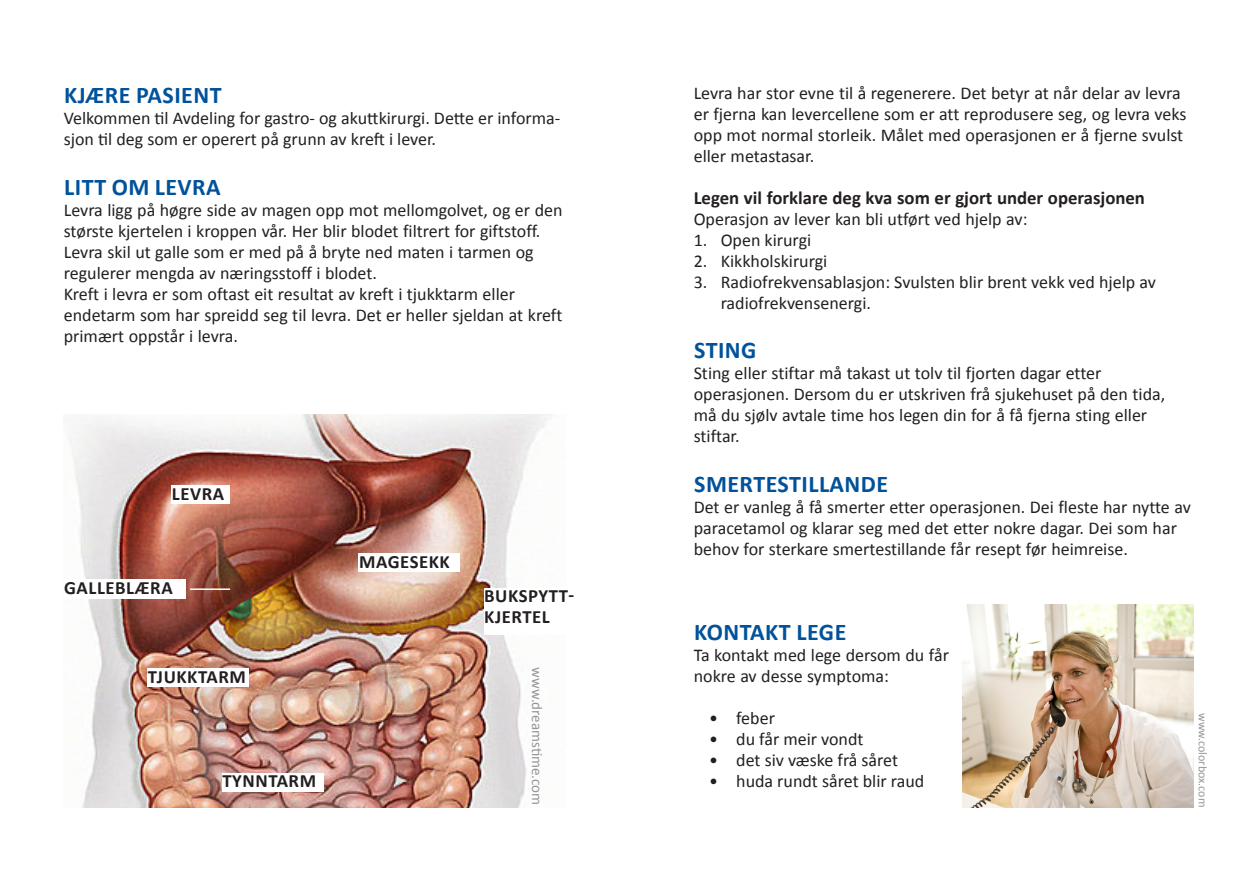
<style>
.page{position:relative;width:1259px;height:893px;background:#fff}
.page>*{position:absolute;margin:0;border:0;box-sizing:border-box;transform-origin:0 0}
.Brødtekst{font:700 24px "Calibri";letter-spacing:.02em;color:#01529b}
.Tittel_i_notis{font:700 18.75px/21px "Calibri";letter-spacing:.02em;color:#231f20}
.Tittel_i_notis-2{font:700 18.75px "Calibri";color:#231f20}
.Brødtekst-2{font:18px/21px "Calibri";color:#231f20}
.Brødtekst-3{font:15px "Calibri";color:#939598}
.Brødtekst-4{font:12px "Calibri";color:#939598}
</style>
<div class="page">
<img style="left:64px;top:415px;width:488px;height:393px">
<img style="left:962px;top:605px;width:231px;height:203px">
<div style="left:359px;top:553px;width:101px;height:19px;background:#fff"></div>
<div style="left:147px;top:669px;width:101px;height:18px;background:#fff"></div>
<div style="left:222px;top:773px;width:101px;height:19px;background:#fff"></div>
<div style="left:484px;top:588px;width:95px;height:47px;background:#fff"></div>
<div style="left:171px;top:485px;width:59px;height:19px;background:#fff"></div>
<div style="left:64px;top:579px;width:121px;height:20px;background:#fff"></div>
<hr style="left:190px;top:588px;width:40px;height:2px;background:#fff">
<p class="Brødtekst" style="left:64px;top:80px;width:159px">KJÆRE PASIENT</p>
<p class="Brødtekst-2" style="left:64px;top:108px;width:498px">Velkommen til Avdeling for gastro- og akuttkirurgi. Dette er informa&shy;sjon til deg som er operert på grunn av kreft i lever.</p>
<p class="Brødtekst" style="left:64px;top:171px;width:158px">LITT OM LEVRA</p>
<p class="Brødtekst-2" style="left:64px;top:199px;width:500px">Levra ligg på høgre side av magen opp mot mellomgolvet, og er den største kjertelen i kroppen vår. Her blir blodet filtrert for giftstoff.<br>Levra skil ut galle som er med på å bryte ned maten i tarmen og regulerer mengda av næringsstoff i blodet.</p>
<p class="Brødtekst-2" style="left:64px;top:283px;width:500px">Kreft i levra er som oftast eit resultat av kreft i tjukktarm eller endetarm som har spreidd seg til levra. Det er heller sjeldan at kreft primært oppstår i levra.</p>
<p class="Tittel_i_notis" style="left:172px;top:483px;width:54px">LEVRA</p>
<p class="Tittel_i_notis" style="left:64px;top:577px;width:110px">GALLEBLÆRA</p>
<p class="Tittel_i_notis" style="left:148px;top:666px;width:100px">TJUKKTARM</p>
<p class="Tittel_i_notis" style="left:222px;top:770px;width:95px">TYNNTARM</p>
<p class="Tittel_i_notis" style="left:359px;top:551px;width:92px">MAGESEKK</p>
<p class="Tittel_i_notis" style="left:484px;top:585px;width:91px">BUKSPYTT-<br>KJERTEL</p>
<p class="Brødtekst-3" style="left:546px;top:667px;width:140px;rotate:90deg">www.dreamstime.com</p>
<p class="Brødtekst-2" style="left:693px;top:82px;width:494px">Levra har stor evne til å regenerere. Det betyr at når delar av levra er fjerna kan levercellene som er att reprodusere seg, og levra veks opp mot normal storleik. Målet med operasjonen er å fjerne svulst eller metastasar.</p>
<p class="Tittel_i_notis-2" style="left:693px;top:185px;width:453px">Legen vil forklare deg kva som er gjort under operasjonen</p>
<p class="Brødtekst-2" style="left:693px;top:208px;width:335px">Operasjon av lever kan bli utført ved hjelp av:</p>
<p class="Brødtekst-2" style="left:693px;top:229px;width:119px">1. Open kirurgi</p>
<p class="Brødtekst-2" style="left:693px;top:250px;width:135px">2. Kikkholskirurgi</p>
<p class="Brødtekst-2" style="left:720px;top:271px;width:437px;text-indent:-27px">3. Radiofrekvensablasjon: Svulsten blir brent vekk ved hjelp av radiofrekvensenergi.</p>
<p class="Brødtekst" style="left:694px;top:335px;width:64px">STING</p>
<p class="Brødtekst-2" style="left:693px;top:363px;width:473px">Sting eller stiftar må takast ut tolv til fjorten dagar etter operasjonen. Dersom du er utskriven frå sjukehuset på den tida, må du sjølv avtale time hos legen din for å få fjerna sting eller stiftar.</p>
<p class="Brødtekst" style="left:694px;top:468px;width:195px">SMERTESTILLANDE</p>
<p class="Brødtekst-2" style="left:693px;top:496px;width:498px">Det er vanleg å få smerter etter operasjonen. Dei fleste har nytte av paracetamol og klarar seg med det etter nokre dagar. Dei som har behov for sterkare smertestillande får resept før heimreise.</p>
<p class="Brødtekst" style="left:694px;top:617px;width:154px">KONTAKT LEGE</p>
<p class="Brødtekst-2" style="left:693px;top:645px;width:257px">Ta kontakt med lege dersom du får nokre av desse symptoma:</p>
<p class="Brødtekst-2" style="left:709px;top:708px;width:67px">• feber</p>
<p class="Brødtekst-2" style="left:709px;top:729px;width:156px">• du får meir vondt</p>
<p class="Brødtekst-2" style="left:709px;top:750px;width:190px">• det siv væske frå såret</p>
<p class="Brødtekst-2" style="left:709px;top:771px;width:216px">• huda rundt såret blir raud</p>
<p class="Brødtekst-4" style="left:1210px;top:713px;width:96px;rotate:90deg">www.colorbox.com</p>
</div>
